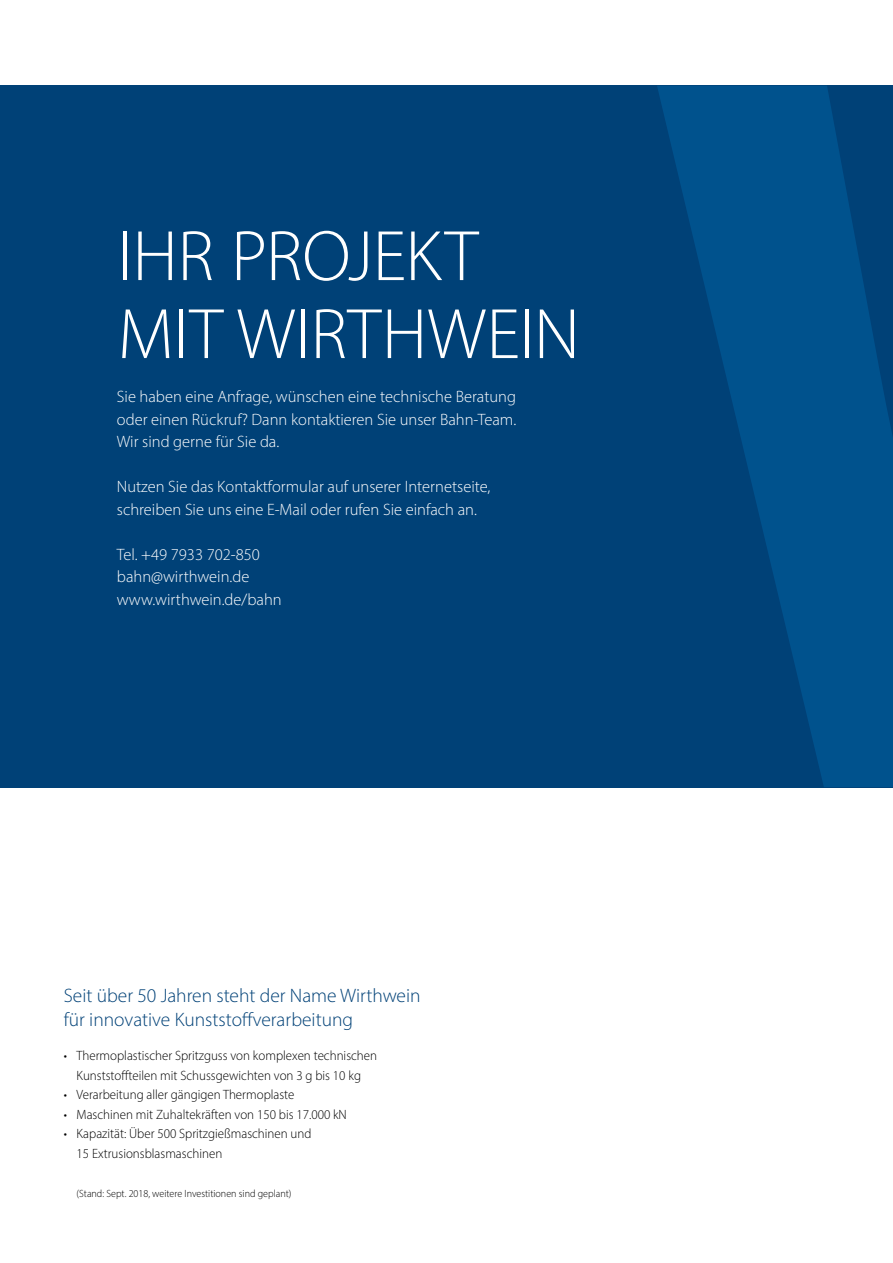
<style>
.page{position:relative;width:893px;height:1263px;background:#fff}
.page>*{position:absolute;margin:0;border:0;box-sizing:border-box;transform-origin:0 0}
.t1{font:300 72px/78px "Myriad Pro";color:#fff}
.t2{font:300 19.5px/24px "Myriad Pro";color:#004177}
.t3{font:300 16.5px/22.5px "Myriad Pro";color:#fff}
.t4{font:300 13.5px/19.5px "Myriad Pro";color:#000;text-align:center;scale:.96 1}
.t5{font:300 10.5px "Myriad Pro";color:#000;scale:.96 1}
</style>
<div class="page">
<div style="left:0;top:85px;width:893px;height:703px;background:#004177"></div>
<svg style="left:657px;top:86px;width:236px;height:701px;fill:#00528d"></svg>
<h1 class="t1" style="left:118px;top:216px;width:464px">IHR PROJEKT<br>MIT WIRTHWEIN</h1>
<p class="t3" style="left:117px;top:385px;width:401px;text-align:justify">Sie haben eine Anfrage, wünschen eine technische Beratung oder einen Rückruf? Dann kontaktieren Sie unser Bahn-Team.<br>Wir sind gerne für Sie da.</p>
<p class="t3" style="left:117px;top:475px;width:375px">Nutzen Sie das Kontaktformular auf unserer Internetseite, schreiben Sie uns eine E-Mail oder rufen Sie einfach an.</p>
<p class="t3" style="left:117px;top:543px;width:166px">Tel. +49 7933 702-850 bahn@wirthwein.de www.wirthwein.de/bahn</p>
<p class="t2" style="left:64px;top:983px;width:358px">Seit über 50 Jahren steht der Name Wirthwein für innovative Kunststoffverarbeitung</p>
<p class="t4" style="left:64px;top:1046px;width:328px">• Thermoplastischer Spritzguss von komplexen technischen<br>Kunststoffteilen mit Schussgewichten von 3 g bis 10 kg</p>
<p class="t4" style="left:64px;top:1085px;width:242px">• Verarbeitung aller gängigen Thermoplaste</p>
<p class="t4" style="left:64px;top:1104px;width:296px">• Maschinen mit Zuhaltekräften von 150 bis 17.000 kN</p>
<p class="t4" style="left:77px;top:1124px;width:246px;text-align:left;text-indent:-13px">• Kapazität: Über 500 Spritzgießmaschinen und<br>15 Extrusionsblasmaschinen</p>
<p class="t5" style="left:77px;top:1187px;width:226px">(Stand: Sept. 2018, weitere Investitionen sind geplant)</p>
</div>
